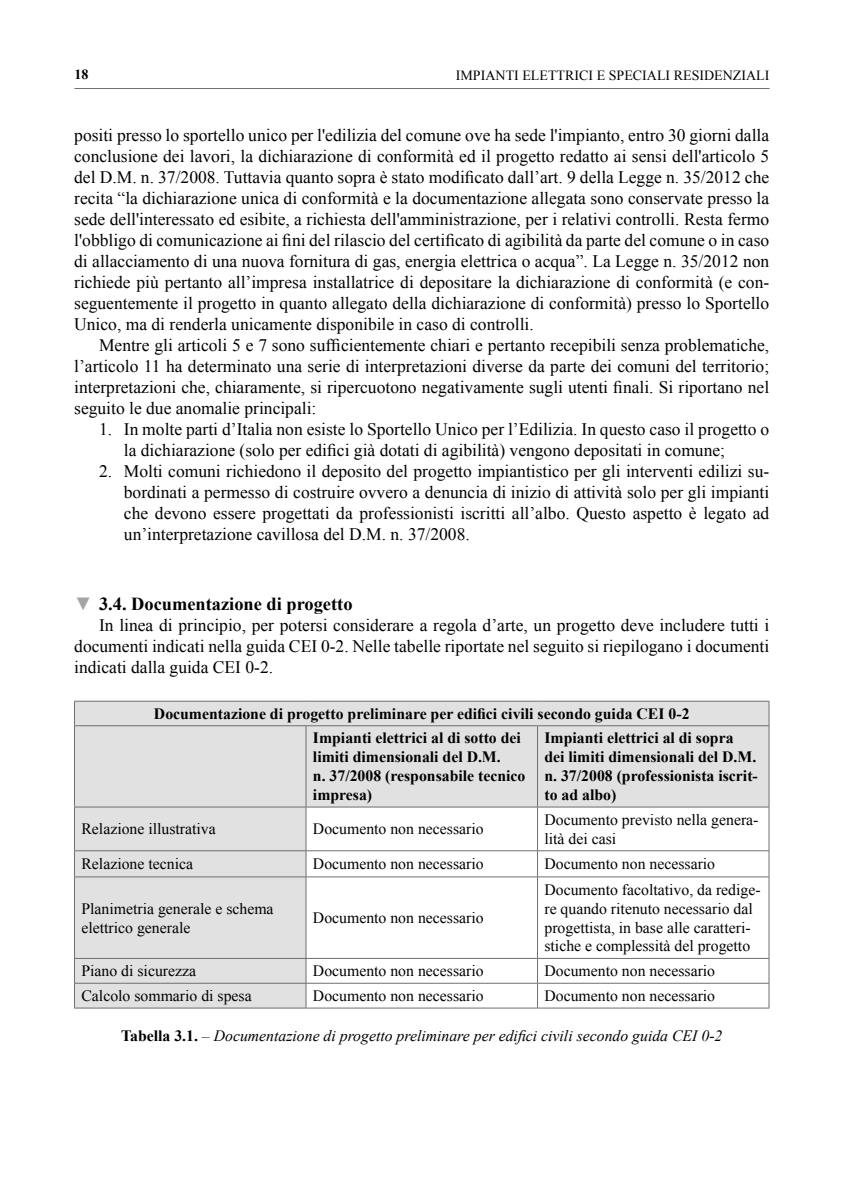
<style>
.page{position:relative;width:844px;height:1191px;background:#fff}
.page>*{position:absolute;margin:0;border:0;box-sizing:border-box;transform-origin:0 0}
.t1{font:700 18.38px "Times New Roman";color:#000}
.t2{font:17.5px/21px "Times New Roman";color:#000;text-align:justify}
.t3{font:15.75px/18.9px "Times New Roman";color:#000}
.t4{font:700 15.75px/18.9px "Times New Roman";color:#000}
.t5{font:italic 15.75px "Times New Roman";color:#000}
.t6{font:14px "Times New Roman";color:#000}
.t7{font:700 14px "Times New Roman";color:#000}
.s1{color:#a4a4a4}
.s2{font-weight:700;font-style:normal}
</style>
<div class="page">
<hr style="left:74px;top:88px;width:695px;height:1px;background:#6f6f6f">
<div style="left:75px;top:702px;width:693px;height:104px;background:#e1e1e1"></div>
<div style="left:75px;top:807px;width:230px;height:200px;background:#e1e1e1"></div>
<hr style="left:74px;top:807px;width:1px;height:43px;background:#6f6f6f">
<hr style="left:305px;top:807px;width:1px;height:43px;background:#6f6f6f">
<hr style="left:537px;top:807px;width:1px;height:43px;background:#6f6f6f">
<hr style="left:768px;top:807px;width:1px;height:43px;background:#6f6f6f">
<hr style="left:74px;top:850px;width:232px;height:1px;background:#6f6f6f">
<svg style="left:74px;top:851px;width:1px;height:25px"></svg>
<hr style="left:306px;top:850px;width:231px;height:1px;background:#6f6f6f">
<svg style="left:305px;top:851px;width:1px;height:25px"></svg>
<hr style="left:537px;top:850px;width:232px;height:1px;background:#6f6f6f">
<svg style="left:537px;top:851px;width:1px;height:25px"></svg>
<svg style="left:768px;top:851px;width:1px;height:25px"></svg>
<hr style="left:74px;top:701px;width:232px;height:1px;background:#6f6f6f">
<svg style="left:74px;top:701px;width:1px;height:24px"></svg>
<hr style="left:306px;top:701px;width:231px;height:1px;background:#6f6f6f">
<hr style="left:537px;top:701px;width:232px;height:1px;background:#6f6f6f">
<svg style="left:768px;top:701px;width:1px;height:24px"></svg>
<hr style="left:74px;top:725px;width:232px;height:1px;background:#6f6f6f">
<hr style="left:74px;top:726px;width:1px;height:80px;background:#6f6f6f">
<hr style="left:306px;top:725px;width:231px;height:1px;background:#6f6f6f">
<hr style="left:305px;top:726px;width:1px;height:80px;background:#6f6f6f">
<hr style="left:537px;top:725px;width:232px;height:1px;background:#6f6f6f">
<hr style="left:537px;top:726px;width:1px;height:80px;background:#6f6f6f">
<hr style="left:768px;top:726px;width:1px;height:80px;background:#6f6f6f">
<hr style="left:74px;top:806px;width:232px;height:1px;background:#6f6f6f">
<hr style="left:306px;top:806px;width:231px;height:1px;background:#6f6f6f">
<hr style="left:537px;top:806px;width:232px;height:1px;background:#6f6f6f">
<hr style="left:74px;top:876px;width:232px;height:1px;background:#6f6f6f">
<hr style="left:74px;top:877px;width:1px;height:81px;background:#6f6f6f">
<hr style="left:306px;top:876px;width:231px;height:1px;background:#6f6f6f">
<hr style="left:305px;top:877px;width:1px;height:81px;background:#6f6f6f">
<hr style="left:537px;top:876px;width:232px;height:1px;background:#6f6f6f">
<hr style="left:537px;top:877px;width:1px;height:81px;background:#6f6f6f">
<hr style="left:768px;top:877px;width:1px;height:81px;background:#6f6f6f">
<hr style="left:74px;top:958px;width:232px;height:1px;background:#6f6f6f">
<hr style="left:306px;top:958px;width:231px;height:1px;background:#6f6f6f">
<hr style="left:537px;top:958px;width:232px;height:1px;background:#6f6f6f">
<hr style="left:74px;top:983px;width:232px;height:1px;background:#6f6f6f">
<svg style="left:74px;top:958px;width:1px;height:49px"></svg>
<hr style="left:306px;top:983px;width:231px;height:1px;background:#6f6f6f">
<svg style="left:305px;top:959px;width:1px;height:48px"></svg>
<hr style="left:537px;top:983px;width:232px;height:1px;background:#6f6f6f">
<svg style="left:537px;top:958px;width:1px;height:49px"></svg>
<svg style="left:768px;top:959px;width:1px;height:48px"></svg>
<hr style="left:74px;top:1007px;width:232px;height:1px;background:#6f6f6f">
<hr style="left:306px;top:1007px;width:231px;height:1px;background:#6f6f6f">
<hr style="left:537px;top:1007px;width:232px;height:1px;background:#6f6f6f">
<p class="t7" style="left:74px;top:65px;width:15px">18</p>
<p class="t6" style="left:456px;top:65px;width:315px">IMPIANTI ELETTRICI E SPECIALI RESIDENZIALI</p>
<p class="t2" style="left:74px;top:124px;width:696px">positi presso lo sportello unico per l'edilizia del comune ove ha sede l'impianto, entro 30 giorni dalla conclusione dei lavori, la dichiarazione di conformità ed il progetto redatto ai sensi dell'articolo 5 del D.M. n. 37/2008. Tuttavia quanto sopra è stato modificato dall’art. 9 della Legge n. 35/2012 che recita “la dichiarazione unica di conformità e la documentazione allegata sono conservate presso la sede dell'interessato ed esibite, a richiesta dell'amministrazione, per i relativi controlli. Resta fermo l'obbligo di comunicazione ai fini del rilascio del certificato di agibilità da parte del comune o in caso di allacciamento di una nuova fornitura di gas, energia elettrica o acqua”. La Legge n. 35/2012 non richiede più pertanto all’impresa installatrice di depositare la dichiarazione di conformità (e con&shy;seguentemente il progetto in quanto allegato della dichiarazione di conformità) presso lo Sportello Unico, ma di renderla unicamente disponibile in caso di controlli.</p>
<p class="t2" style="left:74px;top:334px;width:696px;text-indent:25px">Mentre gli articoli 5 e 7 sono sufficientemente chiari e pertanto recepibili senza problematiche, l’articolo 11 ha determinato una serie di interpretazioni diverse da parte dei comuni del territorio; interpretazioni che, chiaramente, si ripercuotono negativamente sugli utenti finali. Si riportano nel seguito le due anomalie principali:</p>
<p class="t2" style="left:124px;top:418px;width:646px;text-indent:-25px">1. In molte parti d’Italia non esiste lo Sportello Unico per l’Edilizia. In questo caso il progetto o la dichiarazione (solo per edifici già dotati di agibilità) vengono depositati in comune;</p>
<p class="t2" style="left:124px;top:460px;width:646px;text-indent:-25px">2. Molti comuni richiedono il deposito del progetto impiantistico per gli interventi edilizi su&shy;bordinati a permesso di costruire ovvero a denuncia di inizio di attività solo per gli impianti che devono essere progettati da professionisti iscritti all’albo. Questo aspetto è legato ad un’interpretazione cavillosa del D.M. n. 37/2008.</p>
<p class="t1" style="left:74px;top:591px;width:280px"><span class="s1">▼</span> 3.4. Documentazione di progetto</p>
<p class="t2" style="left:74px;top:614px;width:696px;text-indent:25px">In linea di principio, per potersi considerare a regola d’arte, un progetto deve includere tutti i documenti indicati nella guida CEI 0-2. Nelle tabelle riportate nel seguito si riepilogano i documenti indicati dalla guida CEI 0-2.</p>
<p class="t4" style="left:313px;top:701px;width:378px;line-height:24.5px;text-indent:-159px">Documentazione di progetto preliminare per edifici civili secondo guida CEI 0-2<br>Impianti elettrici al di sotto dei</p>
<p class="t4" style="left:313px;top:747px;width:214px">limiti dimensionali del D.M.<br>n. 37/2008 (responsabile tecnico impresa)</p>
<p class="t4" style="left:544px;top:728px;width:215px">Impianti elettrici al di sopra<br>dei limiti dimensionali del D.M. n. 37/2008 (professionista iscrit&shy;to ad albo)</p>
<p class="t3" style="left:81px;top:819px;width:136px">Relazione illustrativa</p>
<p class="t3" style="left:313px;top:819px;width:172px">Documento non necessario</p>
<p class="t3" style="left:544px;top:810px;width:215px">Documento previsto nella genera&shy;lità dei casi</p>
<p class="t3" style="left:81px;top:854px;width:113px">Relazione tecnica</p>
<p class="t3" style="left:313px;top:854px;width:172px">Documento non necessario</p>
<p class="t3" style="left:544px;top:854px;width:172px">Documento non necessario</p>
<p class="t3" style="left:81px;top:898px;width:194px">Planimetria generale e schema elettrico generale</p>
<p class="t3" style="left:313px;top:908px;width:172px">Documento non necessario</p>
<p class="t3" style="left:544px;top:879px;width:218px">Documento facoltativo, da redige&shy;re quando ritenuto necessario dal progettista, in base alle caratteri&shy;stiche e complessità del progetto</p>
<p class="t3" style="left:81px;top:961px;width:116px">Piano di sicurezza</p>
<p class="t3" style="left:313px;top:961px;width:172px">Documento non necessario</p>
<p class="t3" style="left:544px;top:961px;width:172px">Documento non necessario</p>
<p class="t3" style="left:81px;top:986px;width:172px">Calcolo sommario di spesa</p>
<p class="t3" style="left:313px;top:986px;width:172px">Documento non necessario</p>
<p class="t3" style="left:544px;top:986px;width:172px">Documento non necessario</p>
<p class="t5" style="left:121px;top:1025px;width:602px"><span class="s2">Tabella 3.1.</span> – Documentazione di progetto preliminare per edifici civili secondo guida CEI 0-2</p>
</div>
